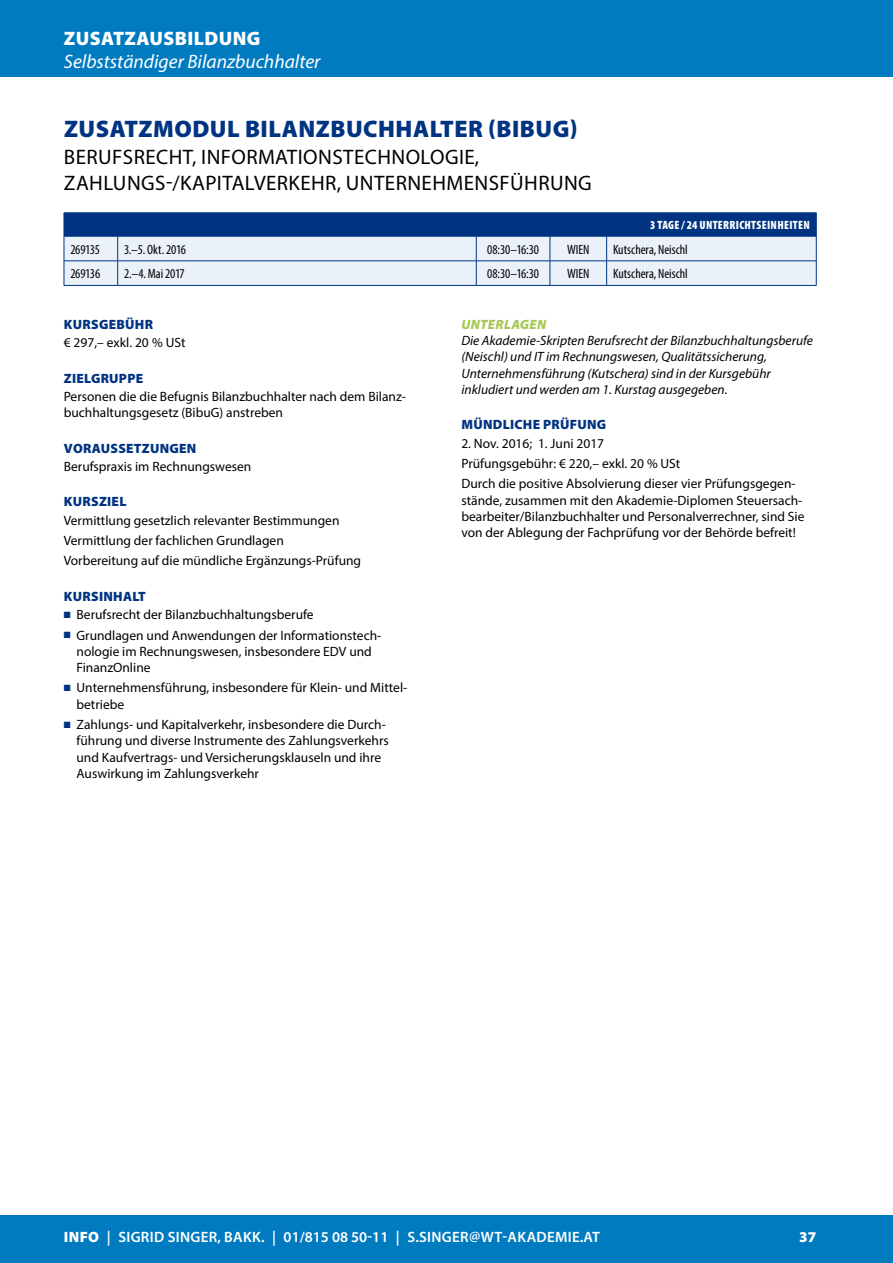
<style>
.page{position:relative;width:893px;height:1263px;background:#fff}
.page>*{position:absolute;margin:0;border:0;box-sizing:border-box;transform-origin:0 0}
.t1{font:900 24px "Myriad Pro";letter-spacing:.02em;color:#003382}
.t2{font:21px/25.2px "Myriad Pro";letter-spacing:.02em;color:#000}
.t3{font:italic 19.5px "Myriad Pro";color:#fff}
.t4{font:900 19.5px "Myriad Pro";letter-spacing:.02em;color:#fff}
.t5{font:600 15px "Myriad Pro";letter-spacing:.02em;color:#fff}
.t6{font:900 15px "Myriad Pro";color:#fff}
.t7{font:13.5px/16.2px "Myriad Pro";color:#000}
.t8{font:italic 13.5px/16.2px "Myriad Pro";color:#000}
.t9{font:condensed 13.5px "Myriad Pro";letter-spacing:-.005em;color:#000}
.t10{font:900 13.5px "Myriad Pro";letter-spacing:.02em;color:#003382}
.t11{font:italic 900 13.5px "Myriad Pro";letter-spacing:.02em;color:#a8c855}
.t12{font:900 condensed 12px "Myriad Pro";letter-spacing:.025em;color:#fff}
.s1{color:#003382}
.s2{font-weight:900}
</style>
<div class="page">
<div style="left:0;top:0;width:893px;height:77px;background:#007bc0"></div>
<div style="left:0;top:1215px;width:893px;height:48px;background:#007bc0"></div>
<hr style="left:64px;top:285px;width:54px;height:1px;background:#003382">
<hr style="left:118px;top:285px;width:358px;height:1px;background:#003382">
<hr style="left:476px;top:285px;width:74px;height:1px;background:#003382">
<hr style="left:550px;top:285px;width:57px;height:1px;background:#003382">
<hr style="left:607px;top:285px;width:209px;height:1px;background:#003382">
<svg style="left:64px;top:213px;width:753px;height:72px;background:#99afd0"></svg>
<hr style="left:64px;top:236px;width:54px;height:1px;background:#003382">
<hr style="left:118px;top:236px;width:358px;height:1px;background:#003382">
<hr style="left:476px;top:236px;width:74px;height:1px;background:#003382">
<hr style="left:550px;top:236px;width:57px;height:1px;background:#003382">
<hr style="left:607px;top:236px;width:209px;height:1px;background:#003382">
<h3 class="t4" style="left:64px;top:25px;width:198px">ZUSATZAUSBILDUNG</h3>
<h3 class="t3" style="left:64px;top:49px;width:258px">Selbstständiger Bilanzbuchhalter</h3>
<h1 class="t1" style="left:64px;top:113px;width:515px">ZUSATZMODUL BILANZBUCHHALTER (BIBUG)</h1>
<h2 class="t2" style="left:64px;top:144px;width:529px">BERUFSRECHT, INFORMATIONSTECHNOLOGIE,<br>ZAHLUNGS-/KAPITALVERKEHR, UNTERNEHMENSFÜHRUNG</h2>
<p class="t12" style="left:650px;top:217px;width:161px">3 TAGE / 24 UNTERRICHTSEINHEITEN</p>
<p class="t9" style="left:70px;top:241px;width:31px">269135</p>
<p class="t9" style="left:124px;top:241px;width:63px">3.–5. Okt. 2016</p>
<p class="t9" style="left:487px;top:241px;width:53px">08:30–16:30</p>
<p class="t9" style="left:567px;top:241px;width:24px">WIEN</p>
<p class="t9" style="left:613px;top:241px;width:76px">Kutschera, Neischl</p>
<p class="t9" style="left:70px;top:266px;width:31px">269136</p>
<p class="t9" style="left:124px;top:266px;width:62px">2.–4. Mai 2017</p>
<p class="t9" style="left:487px;top:266px;width:53px">08:30–16:30</p>
<p class="t9" style="left:567px;top:266px;width:24px">WIEN</p>
<p class="t9" style="left:613px;top:266px;width:76px">Kutschera, Neischl</p>
<p class="t10" style="left:64px;top:315px;width:91px">KURSGEBÜHR</p>
<p class="t7" style="left:64px;top:335px;width:123px">€ 297,– exkl. 20 % USt</p>
<p class="t10" style="left:64px;top:369px;width:81px">ZIELGRUPPE</p>
<p class="t7" style="left:64px;top:388px;width:344px">Personen die die Befugnis Bilanzbuchhalter nach dem Bilanz&shy;buchhaltungsgesetz (BibuG) anstreben</p>
<p class="t10" style="left:64px;top:439px;width:134px">VORAUSSETZUNGEN</p>
<p class="t7" style="left:64px;top:458px;width:189px">Berufspraxis im Rechnungswesen</p>
<p class="t10" style="left:64px;top:493px;width:64px">KURSZIEL</p>
<p class="t7" style="left:64px;top:510px;width:299px;line-height:20.4px">Vermittlung gesetzlich relevanter Bestimmungen<br>Vermittlung der fachlichen Grundlagen<br>Vorbereitung auf die mündliche Ergänzungs-Prüfung</p>
<p class="t10" style="left:64px;top:587px;width:84px">KURSINHALT</p>
<p class="t7" style="left:64px;top:606px;width:251px"><span class="s1">■</span> Berufsrecht der Bilanzbuchhaltungsberufe</p>
<p class="t7" style="left:77px;top:627px;width:306px;text-indent:-13px"><span class="s1">■</span> Grundlagen und Anwendungen der Informationstech&shy;nologie im Rechnungswesen, insbesondere EDV und<br>FinanzOnline</p>
<p class="t7" style="left:77px;top:680px;width:332px;text-indent:-13px"><span class="s1">■</span> Unternehmensführung, insbesondere für Klein- und Mittel&shy;betriebe</p>
<p class="t7" style="left:77px;top:716px;width:314px;text-indent:-13px"><span class="s1">■</span> Zahlungs- und Kapitalverkehr, insbesondere die Durch&shy;führung und diverse Instrumente des Zahlungsverkehrs und Kaufvertrags- und Versicherungsklauseln und ihre Auswirkung im Zahlungsverkehr</p>
<p class="t11" style="left:461px;top:316px;width:86px">UNTERLAGEN</p>
<p class="t8" style="left:461px;top:332px;width:353px">Die Akademie-Skripten Berufsrecht der Bilanzbuchhaltungsberufe (Neischl) und IT im Rechnungswesen, Qualitätssicherung, Unternehmensführung (Kutschera) sind in der Kursgebühr inkludiert und werden am 1. Kurstag ausgegeben.</p>
<p class="t10" style="left:461px;top:416px;width:146px">MÜNDLICHE PRÜFUNG</p>
<p class="t7" style="left:461px;top:433px;width:336px;line-height:20.4px">2. Nov. 2016; 1. Juni 2017<br>Prüfungsgebühr: € 220,– exkl. 20 % USt<br>Durch die positive Absolvierung dieser vier Prüfungsgegen-</p>
<p class="t7" style="left:461px;top:492px;width:345px">stände, zusammen mit den Akademie-Diplomen Steuersach&shy;bearbeiter/Bilanzbuchhalter und Personalverrechner, sind Sie von der Ablegung der Fachprüfung vor der Behörde befreit!</p>
<p class="t5" style="left:64px;top:1227px;width:538px"><span class="s2">INFO</span> | SIGRID SINGER, BAKK. | 01/815 08 50-11 | S.SINGER@WT-AKADEMIE.AT</p>
<p class="t6" style="left:799px;top:1227px;width:19px">37</p>
</div>
